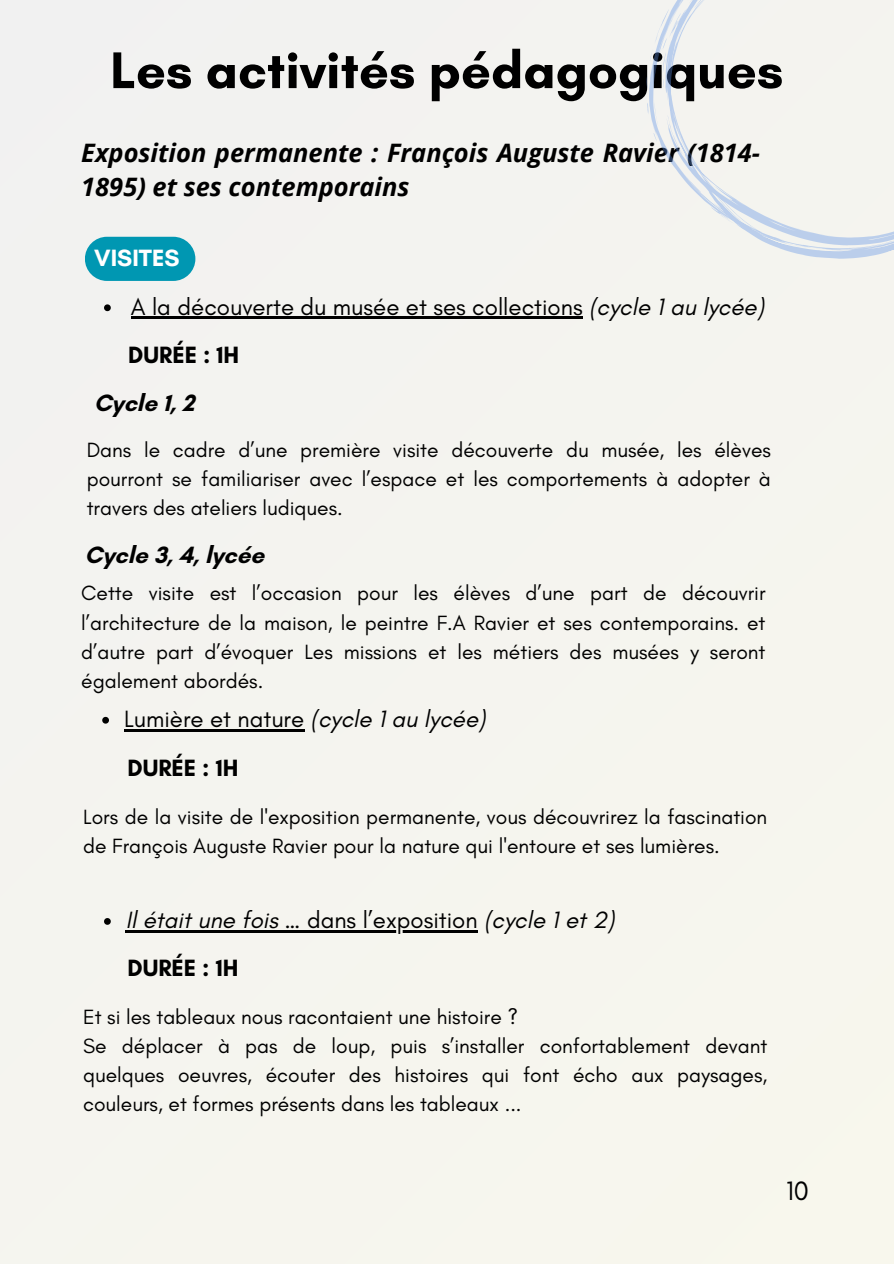
<style>
.page{position:relative;width:894px;height:1264px;background:#fff}
.page>*{position:absolute;margin:0;border:0;box-sizing:border-box;transform-origin:0 0}
.t1{font:700 52.5px "Glacial Indifference";color:#000}
.t2{font:27px "Glacial Indifference";color:#000}
.t3{font:italic 700 25.5px/34.8px "Open Sans";color:#000}
.t4{font:24px "Glacial Indifference";color:#000}
.t5{font:700 24px "Glacial Indifference";color:#000}
.t6{font:italic 24px "Glacial Indifference";color:#000}
.t7{font:700 24px "Glacial Indifference";color:#fff}
.t8{font:21px/29.2px "Glacial Indifference";color:#000;text-align:justify}
.s1{font-style:italic}
.s2{font-style:normal}
</style>
<div class="page">
<div style="left:0;top:0;width:893px;height:1263px;background:#f5f4ef"></div>
<div style="left:85px;top:237px;width:110px;height:44px;background:#0097b2;border-radius:22px"></div>
<svg style="left:102px;top:717px;width:7px;height:6px"></svg>
<hr style="left:124px;top:729px;width:180px;height:2px;background:#000">
<svg style="left:646px;top:0;width:247px;height:258px"></svg>
<svg style="left:104px;top:304px;width:7px;height:7px"></svg>
<hr style="left:131px;top:317px;width:451px;height:2px;background:#000">
<svg style="left:104px;top:918px;width:7px;height:6px"></svg>
<hr style="left:126px;top:930px;width:152px;height:2px;background:#000">
<hr style="left:278px;top:930px;width:199px;height:2px;background:#000">
<p class="t1" style="left:110px;top:38px;width:674px">Les activités pédagogiques</p>
<h1 class="t3" style="left:81px;top:134px;width:680px">Exposition permanente : François Auguste Ravier (1814-<br>1895) et ses contemporains</h1>
<h2 class="t7" style="left:94px;top:243px;width:87px">VISITES</h2>
<h2 class="t4" style="left:131px;top:292px;width:634px">A la découverte du musée et ses collections <span class="s1">(cycle 1 au lycée)</span></h2>
<h2 class="t5" style="left:128px;top:340px;width:112px">DURÉE : 1H</h2>
<h2 class="t5" style="left:94px;top:388px;width:102px">Cycle 1, 2</h2>
<h3 class="t8" style="left:87px;top:435px;width:685px">Dans le cadre d’une première visite découverte du musée, les élèves pourront se familiariser avec l’espace et les comportements à adopter à travers des ateliers ludiques.</h3>
<p class="t5" style="left:85px;top:540px;width:181px">Cycle 3, 4, lycée</p>
<p class="t8" style="left:81px;top:578px;width:685px">Cette visite est l’occasion pour les élèves d’une part de découvrir l’architecture de la maison, le peintre F.A Ravier et ses contemporains. et d’autre part d’évoquer Les missions et les métiers des musées y seront également abordés.</p>
<p class="t4" style="left:124px;top:704px;width:363px">Lumière et nature <span class="s1">(cycle 1 au lycée)</span></p>
<p class="t5" style="left:127px;top:753px;width:112px">DURÉE : 1H</p>
<p class="t8" style="left:83px;top:801px;width:685px">Lors de la visite de l'exposition permanente, vous découvrirez la fascination de François Auguste Ravier pour la nature qui l'entoure et ses lumières.</p>
<p class="t6" style="left:126px;top:905px;width:490px">Il était une fois <span class="s2">… dans l’exposition</span> (cycle 1 et 2)</p>
<p class="t5" style="left:127px;top:953px;width:112px">DURÉE : 1H</p>
<p class="t8" style="left:83px;top:1001px;width:436px">Et si les tableaux nous racontaient une histoire ?</p>
<p class="t8" style="left:83px;top:1030px;width:685px">Se déplacer à pas de loup, puis s’installer confortablement devant quelques oeuvres, écouter des histoires qui font écho aux paysages, couleurs, et formes présents dans les tableaux ...</p>
<p class="t2" style="left:786px;top:1173px;width:24px">10</p>
</div>
